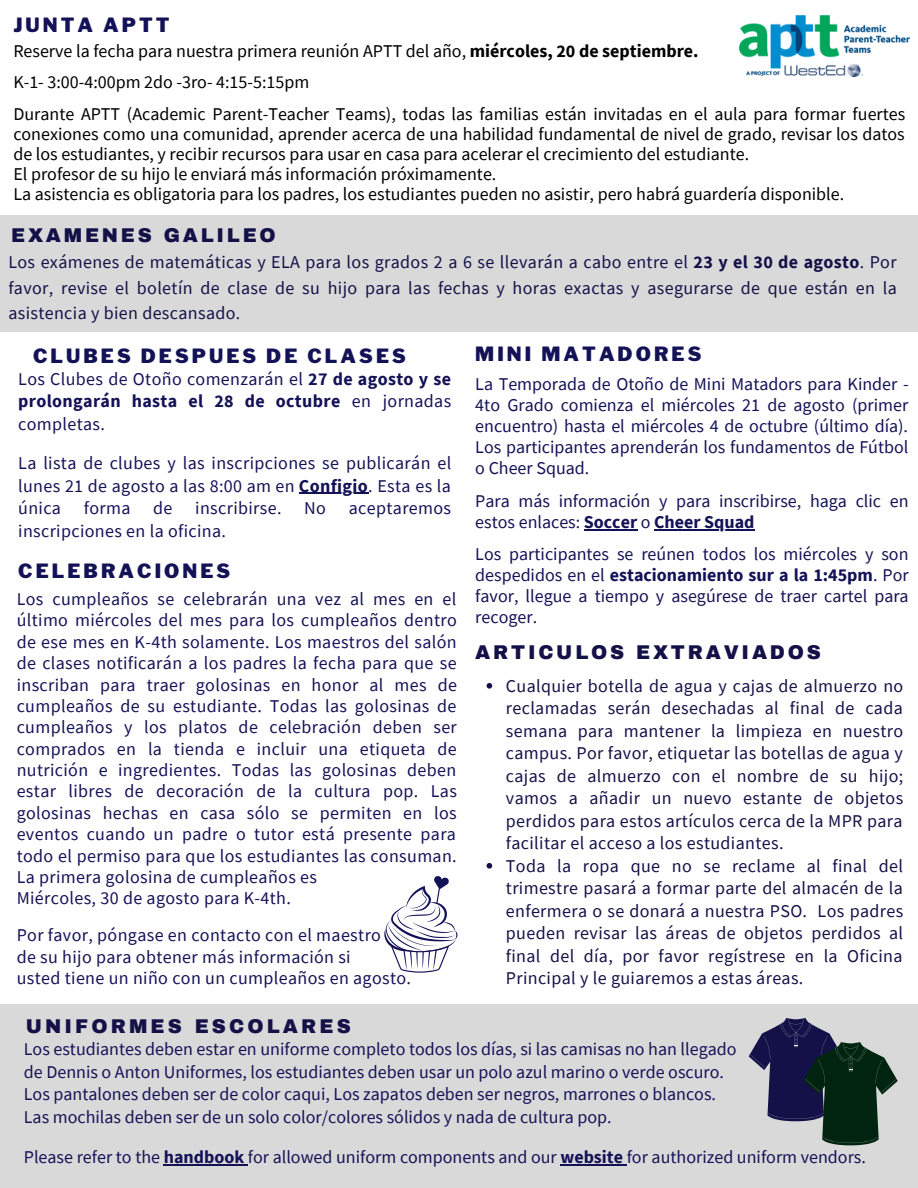
<style>
.page{position:relative;width:918px;height:1188px;background:#fff}
.page>*{position:absolute;margin:0;border:0;box-sizing:border-box;transform-origin:0 0}
.t1{font:900 19.5px "Libre Franklin";letter-spacing:.16em;color:#141257}
.t2{font:900 19.5px "Archivo";letter-spacing:.14em;color:#131147}
.t3{font:900 19.5px "Archivo";letter-spacing:.16em;color:#131147}
.t4{font:18px/21.3px "Source Sans Pro";color:#141257;text-align:justify}
.t5{font:18px/22.5px "Source Sans Pro";letter-spacing:.02em;color:#131147;text-align:justify}
.t6{font:18px/20.1px "Source Sans Pro";color:#000;text-align:justify}
.t7{font:18px "Source Sans Pro";letter-spacing:.02em;color:#141257}
.s1{font-weight:700}
</style>
<div class="page">
<div style="left:0;top:215px;width:918px;height:116px;background:#d9d9d9"></div>
<hr style="left:299px;top:493px;width:69px;height:1px;background:#141257">
<div style="left:0;top:1004px;width:918px;height:184px;background:#d9d9d9"></div>
<hr style="left:164px;top:1164px;width:84px;height:1px;background:#141257">
<hr style="left:560px;top:1164px;width:67px;height:1px;background:#141257">
<svg style="left:749px;top:1018px;width:149px;height:127px"></svg>
<svg style="left:487px;top:683px;width:5px;height:6px"></svg>
<svg style="left:487px;top:863px;width:5px;height:6px"></svg>
<hr style="left:584px;top:530px;width:53px;height:1px;background:#141257">
<hr style="left:654px;top:530px;width:101px;height:1px;background:#141257">
<svg style="left:384px;top:876px;width:73px;height:97px"></svg>
<img style="left:739px;top:15px;width:170px;height:62px">
<p class="t1" style="left:13px;top:13px;width:158px">JUNTA APTT</p>
<p class="t6" style="left:13px;top:40px;width:687px">Reserve la fecha para nuestra primera reunión APTT del año, <span class="s1">miércoles, 20 de septiembre.</span></p>
<p class="t6" style="left:13px;top:72px;width:297px">K-1- 3:00-4:00pm 2do -3ro- 4:15-5:15pm</p>
<p class="t6" style="left:13px;top:103px;width:894px">Durante APTT (Academic Parent-Teacher Teams), todas las familias están invitadas en el aula para formar fuertes conexiones como una comunidad, aprender acerca de una habilidad fundamental de nivel de grado, revisar los datos de los estudiantes, y recibir recursos para usar en casa para acelerar el crecimiento del estudiante.</p>
<p class="t6" style="left:13px;top:163px;width:485px">El profesor de su hijo le enviará más información próximamente.</p>
<p class="t6" style="left:13px;top:184px;width:832px">La asistencia es obligatoria para los padres, los estudiantes pueden no asistir, pero habrá guardería disponible.</p>
<p class="t2" style="left:11px;top:225px;width:266px">EXAMENES GALILEO</p>
<p class="t5" style="left:8px;top:248px;width:890px;line-height:25.8px">Los exámenes de matemáticas y ELA para los grados 2 a 6 se llevarán a cabo entre el <span class="s1">23 y el 30 de agosto</span>. Por favor, revise el boletín de clase de su hijo para las fechas y horas exactas y asegurarse de que están en la asistencia y bien descansado.</p>
<p class="t1" style="left:33px;top:344px;width:374px">CLUBES DESPUES DE CLASES</p>
<p class="t1" style="left:475px;top:342px;width:228px">MINI MATADORES</p>
<p class="t4" style="left:18px;top:367px;width:435px;line-height:22.5px">Los Clubes de Otoño comenzarán el <span class="s1">27 de agosto y se prolongarán hasta el 28 de octubre</span> en jornadas completas.</p>
<p class="t4" style="left:18px;top:452px;width:435px;line-height:22.5px">La lista de clubes y las inscripciones se publicarán el lunes 21 de agosto a las 8:00 am en <span class="s1">Configio</span>. Esta es la única</p>
<p class="t4" style="left:475px;top:373px;width:435px">La Temporada de Otoño de Mini Matadors para Kinder - 4to Grado comienza el miércoles 21 de agosto (primer encuentro) hasta el miércoles 4 de octubre (último día).<br>Los participantes aprenderán los fundamentos de Fútbol o Cheer Squad.</p>
<p class="t4" style="left:475px;top:490px;width:435px">Para más información y para inscribirse, haga clic en estos enlaces: <span class="s1">Soccer</span> o <span class="s1">Cheer Squad</span></p>
<p class="t4" style="left:475px;top:543px;width:435px">Los participantes se reúnen todos los miércoles y son despedidos en el <span class="s1">estacionamiento sur a la 1:45pm</span>. Por favor, llegue a tiempo y asegúrese de traer cartel para recoger.</p>
<p class="t4" style="left:84px;top:497px;width:48px">forma</p>
<p class="t4" style="left:153px;top:497px;width:21px">de</p>
<p class="t7" style="left:195px;top:497px;width:88px">inscribirse.</p>
<p class="t4" style="left:304px;top:497px;width:23px">No</p>
<p class="t7" style="left:349px;top:497px;width:104px">aceptaremos</p>
<p class="t7" style="left:18px;top:519px;width:209px">inscripciones en la oficina.</p>
<p class="t1" style="left:18px;top:559px;width:214px">CELEBRACIONES</p>
<p class="t4" style="left:17px;top:588px;width:442px">Los cumpleaños se celebrarán una vez al mes en el último miércoles del mes para los cumpleaños dentro de ese mes en K-4th solamente. Los maestros del salón de clases notificarán a los padres la fecha para que se inscriban para traer golosinas en honor al mes de cumpleaños de su estudiante. Todas las golosinas de cumpleaños y los platos de celebración deben ser comprados en la tienda e incluir una etiqueta de nutrición e ingredientes. Todas las golosinas deben estar libres de decoración de la cultura pop. Las golosinas hechas en casa sólo se permiten en los eventos cuando un padre o tutor está presente para todo el permiso para que los estudiantes las consuman.<br>La primera golosina de cumpleaños es</p>
<p class="t7" style="left:17px;top:887px;width:276px">Miércoles, 30 de agosto para K-4th.</p>
<p class="t7" style="left:17px;top:924px;width:366px">Por favor, póngase en contacto con el maestro</p>
<p class="t7" style="left:17px;top:945px;width:336px">de su hijo para obtener más información si</p>
<p class="t7" style="left:17px;top:966px;width:396px">usted tiene un niño con un cumpleaños en agosto.</p>
<p class="t2" style="left:475px;top:642px;width:347px">ARTICULOS EXTRAVIADOS</p>
<p class="t5" style="left:506px;top:674px;width:399px">Cualquier botella de agua y cajas de almuerzo no reclamadas serán desechadas al final de cada semana para mantener la limpieza en nuestro campus. Por favor, etiquetar las botellas de agua y cajas de almuerzo con el nombre de su hijo; vamos a añadir un nuevo estante de objetos perdidos para estos artículos cerca de la MPR para facilitar el acceso a los estudiantes.</p>
<p class="t5" style="left:506px;top:854px;width:399px">Toda la ropa que no se reclame al final del trimestre pasará a formar parte del almacén de la enfermera o se donará a nuestra PSO. Los padres pueden revisar las áreas de objetos perdidos al final del día, por favor regístrese en la Oficina Principal y le guiaremos a estas áreas.</p>
<p class="t3" style="left:26px;top:1016px;width:327px">UNIFORMES ESCOLARES</p>
<p class="t4" style="left:24px;top:1038px;width:714px">Los estudiantes deben estar en uniforme completo todos los días, si las camisas no han llegado</p>
<p class="t4" style="left:24px;top:1061px;width:702px">de Dennis o Anton Uniformes, los estudiantes deben usar un polo azul marino o verde oscuro.</p>
<p class="t4" style="left:24px;top:1083px;width:694px">Los pantalones deben ser de color caqui, Los zapatos deben ser negros, marrones o blancos.</p>
<p class="t4" style="left:24px;top:1106px;width:589px">Las mochilas deben ser de un solo color/colores sólidos y nada de cultura pop.</p>
<p class="t4" style="left:24px;top:1146px;width:844px">Please refer to the <span class="s1">handbook</span> for allowed uniform components and our <span class="s1">website</span> for authorized uniform vendors.</p>
</div>
